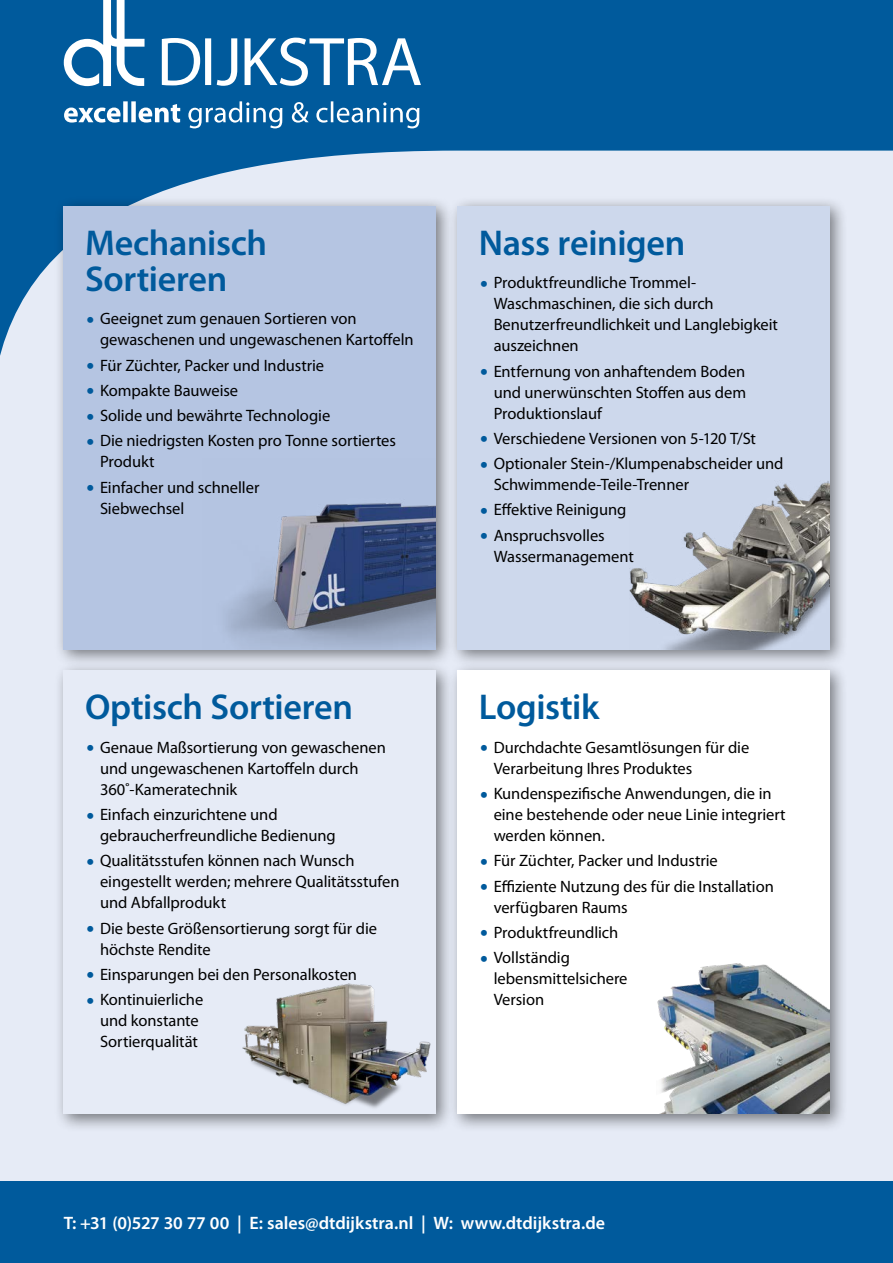
<style>
.page{position:relative;width:893px;height:1263px;background:#fff}
.page>*{position:absolute;margin:0;border:0;box-sizing:border-box;transform-origin:0 0}
.CHAPPEAU{font:600 36px/36px "Myriad Pro";letter-spacing:-.01em;color:#005a9c}
.t1{font:600 18px "Myriad Pro";color:#fff}
.t2{font:16.5px/21px "Myriad Pro";letter-spacing:-.005em;color:#000}
</style>
<div class="page">
<div style="left:0;top:151px;width:893px;height:1030px;background:#e6ebf6"></div>
<svg style="left:0;top:0;width:893px;height:356px;fill:#005a9c"></svg>
<div style="left:0;top:1181px;width:893px;height:82px;background:#005a9c"></div>
<hr style="left:892px;top:103px;width:1px;height:48px;background:#005a9c">
<div style="left:54px;top:196px;width:400px;height:472px;background:#000;opacity:.5"></div>
<div style="left:64px;top:206px;width:372px;height:443px;background:#b5c5e2"></div>
<div style="left:447px;top:196px;width:401px;height:472px;background:#000;opacity:.5"></div>
<div style="left:457px;top:206px;width:372px;height:443px;background:#cdd8ec"></div>
<img style="left:226px;top:503px;width:210px;height:146px">
<div style="left:54px;top:661px;width:400px;height:471px;background:#000;opacity:.5"></div>
<div style="left:64px;top:671px;width:372px;height:443px;background:#e6ebf6"></div>
<div style="left:447px;top:661px;width:401px;height:471px;background:#000;opacity:.5"></div>
<div style="left:457px;top:671px;width:372px;height:443px;background:#fff"></div>
<img style="left:629px;top:481px;width:200px;height:168px">
<img style="left:657px;top:963px;width:172px;height:151px">
<img style="left:242px;top:983px;width:189px;height:125px">
<svg style="left:64px;top:0;width:357px;height:128px;fill:#005a9c"></svg>
<p class="CHAPPEAU" style="left:85px;top:223px;width:184px">Mechanisch<br>Sortieren</p>
<p class="t2" style="left:100px;top:308px;width:315px">Geeignet zum genauen Sortieren von gewaschenen und ungewaschenen Kartoffeln</p>
<p class="t2" style="left:100px;top:354px;width:226px">Für Züchter, Packer und Industrie</p>
<p class="t2" style="left:100px;top:379px;width:140px">Kompakte Bauweise</p>
<p class="t2" style="left:100px;top:405px;width:232px">Solide und bewährte Technologie</p>
<p class="t2" style="left:100px;top:430px;width:297px">Die niedrigsten Kosten pro Tonne sortiertes<br>Produkt</p>
<p class="t2" style="left:100px;top:476px;width:161px">Einfacher und schneller<br>Siebwechsel</p>
<p class="CHAPPEAU" style="left:85px;top:688px;width:270px">Optisch Sortieren</p>
<p class="t2" style="left:100px;top:736px;width:287px">Genaue Maßsortierung von gewaschenen und ungewaschenen Kartoffeln durch<br>360˚-Kameratechnik</p>
<p class="t2" style="left:100px;top:804px;width:237px">Einfach einzurichtene und gebraucherfreundliche Bedienung</p>
<p class="t2" style="left:100px;top:850px;width:301px">Qualitätsstufen können nach Wunsch eingestellt werden; mehrere Qualitätsstufen und Abfallprodukt</p>
<p class="t2" style="left:100px;top:917px;width:279px">Die beste Größensortierung sorgt für die höchste Rendite</p>
<p class="t2" style="left:100px;top:963px;width:259px">Einsparungen bei den Personalkosten</p>
<p class="t2" style="left:100px;top:989px;width:105px">Kontinuierliche und konstante<br>Sortierqualität</p>
<p class="CHAPPEAU" style="left:479px;top:223px;width:208px">Nass reinigen</p>
<p class="t2" style="left:494px;top:272px;width:286px">Produktfreundliche Trommel-<br>Waschmaschinen, die sich durch<br>Benutzerfreundlichkeit und Langlebigkeit auszeichnen</p>
<p class="t2" style="left:494px;top:360px;width:254px;text-align:justify">Entfernung von anhaftendem Boden und unerwünschten Stoffen aus dem Produktionslauf</p>
<p class="t2" style="left:494px;top:427px;width:264px">Verschiedene Versionen von 5-120 T/St</p>
<p class="t2" style="left:494px;top:453px;width:291px">Optionaler Stein-/Klumpenabscheider und<br>Schwimmende-Teile-Trenner</p>
<p class="t2" style="left:494px;top:499px;width:134px">Effektive Reinigung</p>
<p class="t2" style="left:494px;top:524px;width:142px">Anspruchsvolles<br>Wassermanagement</p>
<p class="CHAPPEAU" style="left:479px;top:688px;width:122px">Logistik</p>
<p class="t2" style="left:494px;top:736px;width:257px">Durchdachte Gesamtlösungen für die<br>Verarbeitung Ihres Produktes</p>
<p class="t2" style="left:494px;top:783px;width:294px">Kundenspezifische Anwendungen, die in eine bestehende oder neue Linie integriert werden können.</p>
<p class="t2" style="left:494px;top:850px;width:226px">Für Züchter, Packer und Industrie</p>
<p class="t2" style="left:494px;top:875px;width:282px">Effiziente Nutzung des für die Installation verfügbaren Raums</p>
<p class="t2" style="left:494px;top:921px;width:126px">Produktfreundlich</p>
<p class="t2" style="left:494px;top:947px;width:135px">Vollständig lebensmittelsichere<br>Version</p>
<p class="t1" style="left:64px;top:1211px;width:543px">T: +31 (0)527 30 77 00 | E: sales@dtdijkstra.nl | W: www.dtdijkstra.de</p>
</div>
